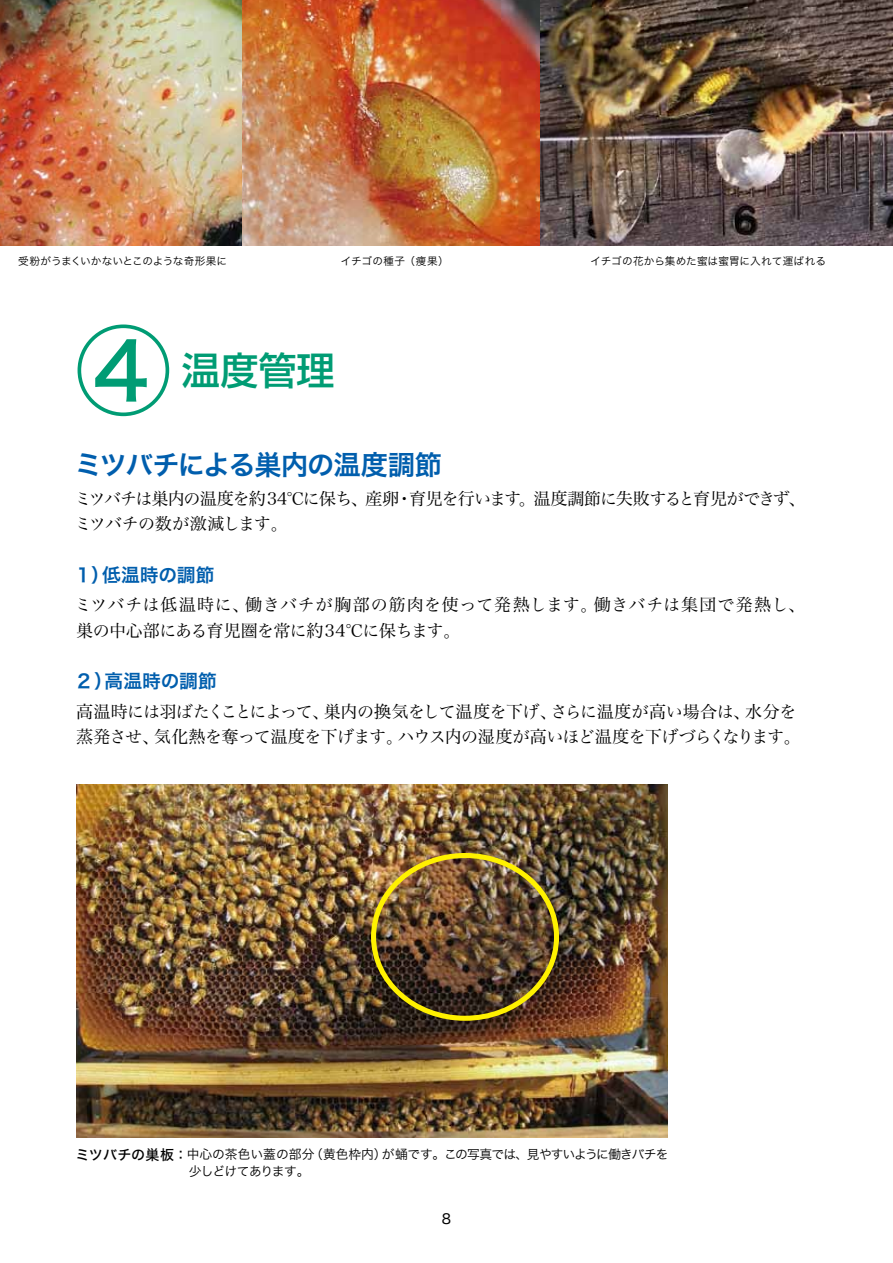
<style>
.page{position:relative;width:893px;height:1263px;background:#fff}
.page>*{position:absolute;margin:0;border:0;box-sizing:border-box;transform-origin:0 0}
.t1{font:95.7px "Hira Kaku Std W5";color:#009c74}
.t2{font:500 38.25px "Shin Go Pr 6";color:#009c74}
.t3{font:27.15px "Hira Kaku Std W6";letter-spacing:-.03em;color:#005ead}
.t4{font:18.75px "Hira Kaku Std W6";color:#005ead}
.t5{font:16.95px/25.5px "Hira Min Std W3";letter-spacing:-.025em;color:#000}
.t6{font:16.95px/25.5px "Hira Min Std W3";letter-spacing:.02em;color:#000}
.t7{font:16.95px/25.5px "Hira Min Std W3";letter-spacing:-.05em;color:#000}
.t8{font:13.8px "Hira Kaku Std W4";color:#000}
.t9{font:12.75px/17px "Hira Kaku Std W3";letter-spacing:-.045em;color:#000}
.t10{font:10.65px "Hira Kaku Std W3";letter-spacing:.005em;color:#000}
.t11{font:10.65px "Hira Kaku Std W3";letter-spacing:-.02em;color:#000}
.t12{font:10.65px "Hira Kaku Std W3";letter-spacing:.03em;color:#000}
.s1{font-family:"Hira Kaku Std W5";font-size:14.1px}
</style>
<div class="page">
<img style="left:77px;top:784px;width:591px;height:353px">
<div style="left:371px;top:853px;width:188px;height:168px;border:5px solid #fff100;border-radius:50%"></div>
<img style="left:0;top:0;width:242px;height:245px">
<img style="left:242px;top:0;width:298px;height:245px">
<img style="left:540px;top:0;width:353px;height:245px">
<p class="t11" style="left:18px;top:252px;width:210px">受粉がうまくいかないとこのような奇形果に</p>
<p class="t12" style="left:341px;top:252px;width:110px">イチゴの種子（痩果）</p>
<p class="t10" style="left:591px;top:252px;width:237px">イチゴの花から集めた蜜は蜜胃に入れて運ばれる</p>
<h1 class="t1" style="left:76px;top:298px;width:97px">④</h1>
<h2 class="t2" style="left:182px;top:339px;width:155px">温度管理</h2>
<h3 class="t3" style="left:75px;top:444px;width:369px">ミツバチによる巣内の温度調節</h3>
<p class="t7" style="left:74px;top:485px;width:732px">ミツバチは巣内の温度を約34℃に保ち､産卵･育児を行います。温度調節に失敗すると育児ができず、ミツバチの数が激減します。</p>
<p class="t4" style="left:74px;top:561px;width:142px">１）低温時の調節</p>
<p class="t6" style="left:74px;top:592px;width:732px">ミツバチは低温時に、働きバチが胸部の筋肉を使って発熱します。働きバチは集団で発熱し、巣の中心部にある育児圏を常に約34℃に保ちます。</p>
<p class="t4" style="left:75px;top:667px;width:144px">２）高温時の調節</p>
<p class="t5" style="left:76px;top:698px;width:726px">高温時には羽ばたくことによって、巣内の換気をして温度を下げ、さらに温度が高い場合は、水分を蒸発させ、気化熱を奪って温度を下げます。ハウス内の湿度が高いほど温度を下げづらくなります。</p>
<p class="t9" style="left:189px;top:1145px;width:481px;text-indent:-113px"><span class="s1">ミツバチの巣板：</span>中心の茶色い蓋の部分（黄色枠内）が蛹です。この写真では、見やすいように働きバチを少しどけてあります。</p>
<p class="t8" style="left:442px;top:1208px;width:11px">8</p>
</div>
